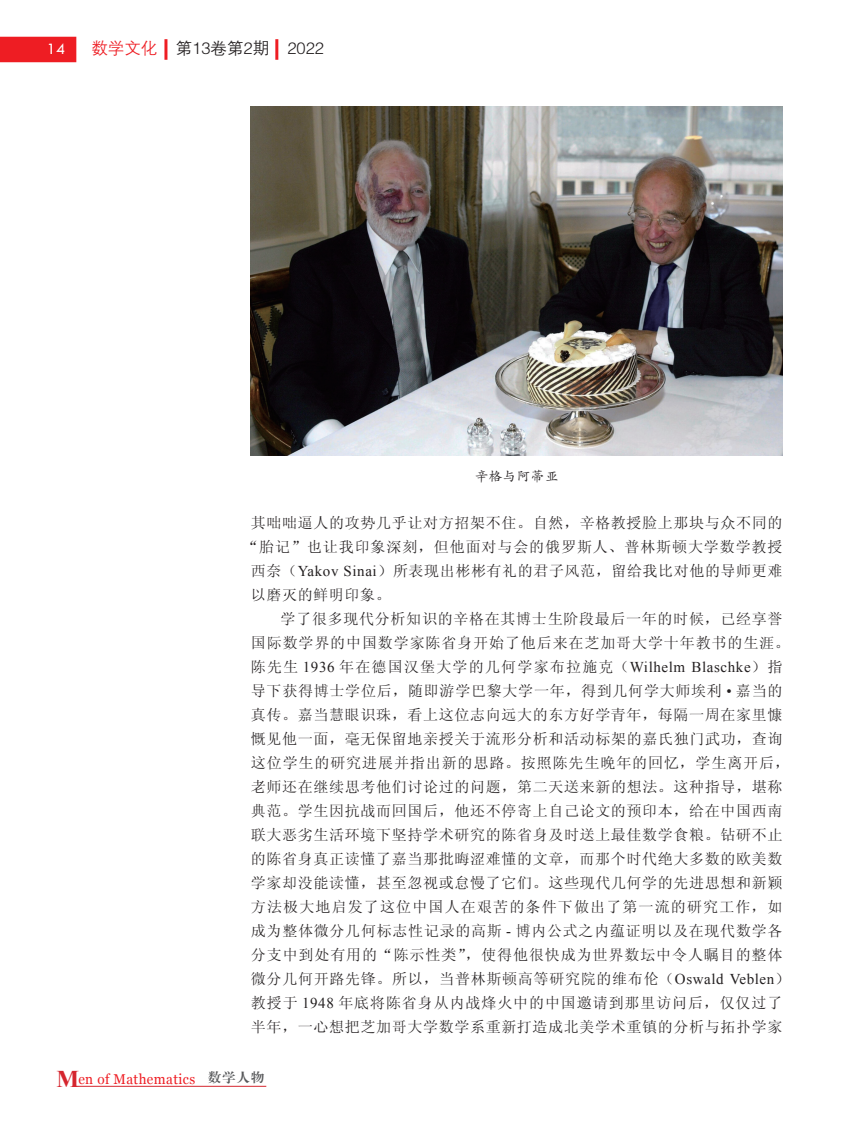
<style>
.page{position:relative;width:859px;height:1123px;background:#fff}
.page>*{position:absolute;margin:0;border:0;box-sizing:border-box;transform-origin:0 0}
.t1{font:16.5px "FZZDXK GBK1 0";color:#231f20}
.t2{font:16.5px "Tw Cen";color:#fff}
.t3{font:15px "Sim Sun";letter-spacing:.045em;color:#231f20}
.t4{font:15px "Sim Sun";letter-spacing:.08em;color:#231f20}
.t5{font:15px "Sim Sun";letter-spacing:.075em;color:#231f20}
.t6{font:14.1px "Georgia";letter-spacing:.03em;color:#ee1d23;scale:.95 1}
.t7{font:13.5px "FZKTK GBK1 0";letter-spacing:.04em;color:#231f20}
.s1{color:#ee1d23}
.s2{font-family:"Times New Roman"}
.s3{font-family:"Times New Roman";font-weight:700;font-size:24px;color:#d5252e}
</style>
<div class="page">
<hr style="left:73px;top:1085px;width:193px;height:1px;background:#d5252e">
<div style="left:0;top:37px;width:76px;height:25px;background:#ee1d23"></div>
<hr style="left:164px;top:39px;width:3px;height:21px;background:#ee1d23">
<hr style="left:275px;top:39px;width:3px;height:21px;background:#ee1d23">
<img style="left:251px;top:106px;width:531px;height:350px">
<p class="t2" style="left:47px;top:39px;width:20px">14</p>
<p class="t1" style="left:91px;top:40px;width:234px"><span class="s1">数学文化</span> 第13卷第2期 2022</p>
<p class="t7" style="left:475px;top:469px;width:85px">辛格与阿蒂亚</p>
<p class="t3" style="left:251px;top:515px;width:533px">其咄咄逼人的攻势几乎让对方招架不住。自然，辛格教授脸上那块与众不同的</p>
<p class="t3" style="left:243px;top:539px;width:541px">“胎记”也让我印象深刻，但他面对与会的俄罗斯人、普林斯顿大学数学教授</p>
<p class="t3" style="left:251px;top:563px;width:533px">西奈（<span class="s2">Yakov Sinai</span>）所表现出彬彬有礼的君子风范，留给我比对他的导师更难</p>
<p class="t3" style="left:251px;top:587px;width:141px">以磨灭的鲜明印象。</p>
<p class="t3" style="left:281px;top:611px;width:503px">学了很多现代分析知识的辛格在其博士生阶段最后一年的时候，已经享誉</p>
<p class="t3" style="left:251px;top:635px;width:540px">国际数学界的中国数学家陈省身开始了他后来在芝加哥大学十年教书的生涯。</p>
<p class="t4" style="left:251px;top:659px;width:533px">陈先生 <span class="s2">1936</span> 年在德国汉堡大学的几何学家布拉施克（<span class="s2">Wilhelm Blaschke</span>）指</p>
<p class="t3" style="left:251px;top:683px;width:533px">导下获得博士学位后，随即游学巴黎大学一年，得到几何学大师埃利 <span class="s2">•</span> 嘉当的</p>
<p class="t3" style="left:251px;top:707px;width:533px">真传。嘉当慧眼识珠，看上这位志向远大的东方好学青年，每隔一周在家里慷</p>
<p class="t3" style="left:251px;top:731px;width:533px">慨见他一面，毫无保留地亲授关于流形分析和活动标架的嘉氏独门武功，查询</p>
<p class="t3" style="left:251px;top:755px;width:540px">这位学生的研究进展并指出新的思路。按照陈先生晚年的回忆，学生离开后，</p>
<p class="t3" style="left:251px;top:779px;width:533px">老师还在继续思考他们讨论过的问题，第二天送来新的想法。这种指导，堪称</p>
<p class="t3" style="left:251px;top:803px;width:533px">典范。学生因抗战而回国后，他还不停寄上自己论文的预印本，给在中国西南</p>
<p class="t3" style="left:251px;top:827px;width:533px">联大恶劣生活环境下坚持学术研究的陈省身及时送上最佳数学食粮。钻研不止</p>
<p class="t3" style="left:251px;top:851px;width:533px">的陈省身真正读懂了嘉当那批晦涩难懂的文章，而那个时代绝大多数的欧美数</p>
<p class="t3" style="left:251px;top:875px;width:533px">学家却没能读懂，甚至忽视或怠慢了它们。这些现代几何学的先进思想和新颖</p>
<p class="t5" style="left:251px;top:899px;width:533px">方法极大地启发了这位中国人在艰苦的条件下做出了第一流的研究工作，如</p>
<p class="t3" style="left:251px;top:923px;width:533px">成为整体微分几何标志性记录的高斯 <span class="s2">-</span> 博内公式之内蕴证明以及在现代数学各</p>
<p class="t3" style="left:251px;top:947px;width:533px">分支中到处有用的“陈示性类”，使得他很快成为世界数坛中令人瞩目的整体</p>
<p class="t3" style="left:251px;top:971px;width:540px">微分几何开路先锋。所以，当普林斯顿高等研究院的维布伦（<span class="s2">Oswald Veblen</span>）</p>
<p class="t3" style="left:251px;top:995px;width:533px">教授于 <span class="s2">1948</span> 年底将陈省身从内战烽火中的中国邀请到那里访问后，仅仅过了</p>
<p class="t3" style="left:251px;top:1019px;width:533px">半年，一心想把芝加哥大学数学系重新打造成北美学术重镇的分析与拓扑学家</p>
<p class="t6" style="left:57px;top:1069px;width:220px"><span class="s3">M</span>en of Mathematics <sup>数学人物</sup></p>
</div>
